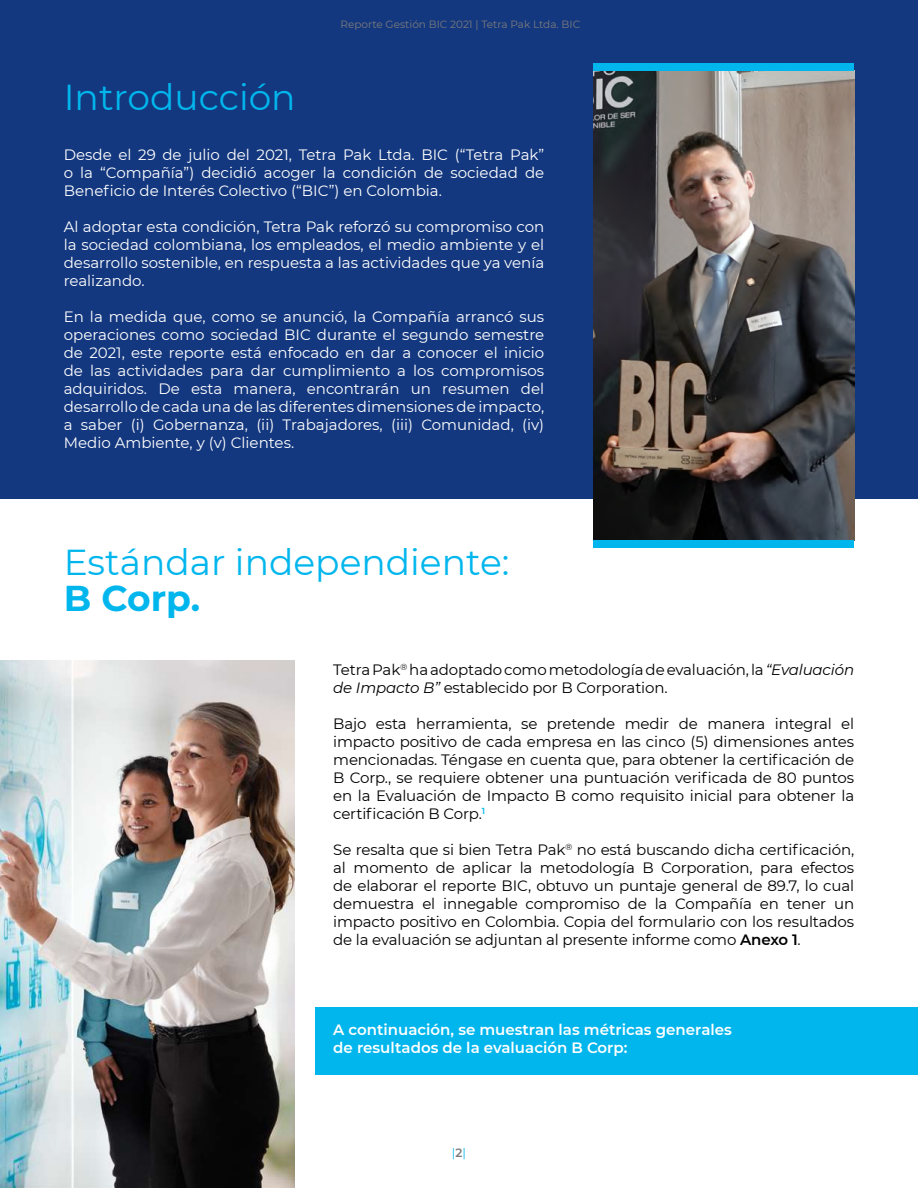
<style>
.page{position:relative;width:918px;height:1188px;background:#fff}
.page>*{position:absolute;margin:0;border:0;box-sizing:border-box;transform-origin:0 0}
.t1{font:36px "Montserrat";color:#00b6ed}
.t2{font:700 36px "Montserrat";color:#00b6ed}
.t3{font:15px/18px "Montserrat";letter-spacing:-.01em;color:#000;text-align:justify}
.t4{font:15px/18px "Montserrat";color:#fff;text-align:justify}
.t5{font:600 15px/18px "Montserrat";color:#fff}
.t6{font:12px "Montserrat";color:#00b6ed}
.t7{font:10.5px "Montserrat";color:#7c7b7b}
.s1{font-style:italic}
.s2{font-weight:600}
.s3{font-weight:600;color:#7c7b7b}
</style>
<div class="page">
<div style="left:0;top:0;width:918px;height:498px;background:#14387f"></div>
<div style="left:315px;top:1008px;width:603px;height:67px;background:#00b6ed"></div>
<img style="left:594px;top:71px;width:260px;height:470px">
<img style="left:0;top:660px;width:295px;height:528px">
<div style="left:594px;top:541px;width:260px;height:7px;background:#00b6ed"></div>
<div style="left:594px;top:64px;width:260px;height:7px;background:#00b6ed"></div>
<h1 class="t1" style="left:64px;top:73px;width:233px">Introducción</h1>
<p class="t7" style="left:340px;top:17px;width:241px">Reporte Gestión BIC 2021 | Tetra Pak Ltda. BIC</p>
<p class="t4" style="left:64px;top:145px;width:482px">Desde el 29 de julio del 2021, Tetra Pak Ltda. BIC (“Tetra Pak” o la “Compañía”) decidió acoger la condición de sociedad de Beneficio de Interés Colectivo (“BIC”) en Colombia.</p>
<p class="t4" style="left:64px;top:217px;width:482px">Al adoptar esta condición, Tetra Pak reforzó su compromiso con la sociedad colombiana, los empleados, el medio ambiente y el desarrollo sostenible, en respuesta a las actividades que ya venía realizando.</p>
<p class="t4" style="left:64px;top:307px;width:482px">En la medida que, como se anunció, la Compañía arrancó sus operaciones como sociedad BIC durante el segundo semestre de 2021, este reporte está enfocado en dar a conocer el inicio de las actividades para dar cumplimiento a los compromisos adquiridos. De esta manera, encontrarán un resumen del desarrollo de cada una de las diferentes dimensiones de impacto, a saber (i) Gobernanza, (ii) Trabajadores, (iii) Comunidad, (iv)<br>Medio Ambiente, y (v) Clientes.</p>
<h1 class="t1" style="left:64px;top:538px;width:447px">Estándar independiente:</h1>
<h1 class="t2" style="left:64px;top:573px;width:138px">B Corp.</h1>
<p class="t3" style="left:333px;top:660px;width:522px">Tetra Pak<sup>®</sup> ha adoptado como metodología de evaluación, la <span class="s1">“Evaluación de Impacto B”</span> establecido por B Corporation.</p>
<p class="t3" style="left:333px;top:714px;width:522px">Bajo esta herramienta, se pretende medir de manera integral el impacto positivo de cada empresa en las cinco (5) dimensiones antes mencionadas. Téngase en cuenta que, para obtener la certificación de B Corp., se requiere obtener una puntuación verificada de 80 puntos en la Evaluación de Impacto B como requisito inicial para obtener la certificación B Corp.<sup>1</sup></p>
<p class="t3" style="left:333px;top:840px;width:522px">Se resalta que si bien Tetra Pak<sup>®</sup> no está buscando dicha certificación, al momento de aplicar la metodología B Corporation, para efectos de elaborar el reporte BIC, obtuvo un puntaje general de 89.7, lo cual demuestra el innegable compromiso de la Compañía en tener un impacto positivo en Colombia. Copia del formulario con los resultados de la evaluación se adjuntan al presente informe como <span class="s2">Anexo 1</span>.</p>
<p class="t5" style="left:333px;top:1020px;width:400px">A continuación, se muestran las métricas generales de resultados de la evaluación B Corp:</p>
<p class="t6" style="left:452px;top:1145px;width:16px">|<span class="s3">2</span>|</p>
</div>
